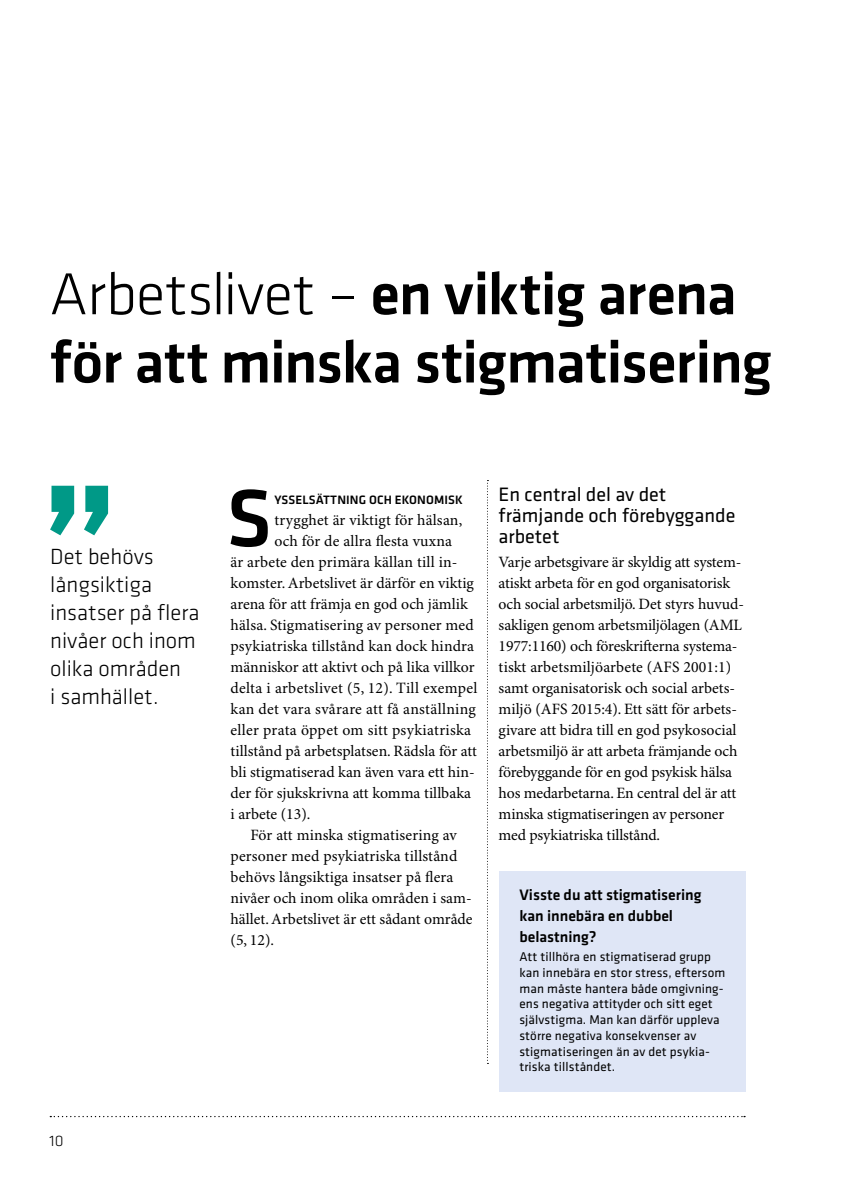
<style>
.page{position:relative;width:844px;height:1191px;background:#fff}
.page>*{position:absolute;margin:0;border:0;box-sizing:border-box;transform-origin:0 0}
.t1{font:700 157.5px "Klavika";color:#009987}
.Anfangbröd{font:500 84px "Klavika";color:#000}
.Rubrik_1{font:500 61.25px/68.2px "Klavika";letter-spacing:-.02em;color:#000}
.t2{font:300 22.75px/28px "Klavika";color:#000}
.Rubrik_2{font:20.12px/21px "Klavika";color:#000}
.Anfangbröd-2{font:15.75px "Minion Pro";letter-spacing:.005em;color:#000}
.Bröd_uin{font:15.75px/21px "Minion Pro";letter-spacing:-.01em;color:#000}
.Bröd_min{font:15.75px/21px "Minion Pro";letter-spacing:.005em;color:#000}
.Rubrik_3{font:500 15.75px/21px "Klavika";color:#000}
.t3{font:300 15.75px "Klavika";color:#000}
.faktaruta{font:13.12px/15.8px "Klavika";letter-spacing:.01em;color:#000}
.Anfangbröd-3{font:500 12.6px "Klavika";letter-spacing:.01em;color:#000}
.s1{font-weight:300}
</style>
<div class="page">
<svg style="left:50px;top:1115px;width:694px;height:2px"></svg>
<svg style="left:487px;top:480px;width:1px;height:584px"></svg>
<div style="left:499px;top:871px;width:246px;height:220px;background:#dfe6f6"></div>
<h1 class="Rubrik_1" style="left:50px;top:258px;width:723px"><span class="s1">Arbetslivet –</span> en viktig arena för att minska stigmatisering</h1>
<h1 class="t1" style="left:42px;top:427px;width:78px">”</h1>
<h3 class="t2" style="left:50px;top:542px;width:151px">Det behövs långsiktiga insatser på flera nivåer och inom olika områden<br>i samhället.</h3>
<p class="t3" style="left:50px;top:1131px;width:15px">10</p>
<p class="Anfangbröd" style="left:226px;top:461px;width:47px">S</p>
<p class="Anfangbröd-3" style="left:274px;top:491px;width:190px">YSSELSÄTTNING OCH EKONOMISK</p>
<p class="Anfangbröd-2" style="left:274px;top:511px;width:189px">trygghet är viktigt för hälsan,</p>
<p class="Anfangbröd-2" style="left:274px;top:532px;width:179px">och för de allra flesta vuxna</p>
<p class="Anfangbröd-2" style="left:230px;top:553px;width:228px">är arbete den primära källan till in-</p>
<p class="Anfangbröd-2" style="left:230px;top:574px;width:245px">komster. Arbetslivet är därför en viktig</p>
<p class="Anfangbröd-2" style="left:230px;top:595px;width:239px">arena för att främja en god och jämlik</p>
<p class="Anfangbröd-2" style="left:230px;top:616px;width:245px">hälsa. Stigmatisering av personer med</p>
<p class="Anfangbröd-2" style="left:230px;top:637px;width:245px">psykiatriska tillstånd kan dock hindra</p>
<p class="Anfangbröd-2" style="left:230px;top:658px;width:245px">människor att aktivt och på lika villkor</p>
<p class="Anfangbröd-2" style="left:230px;top:679px;width:248px">delta i arbetslivet (5, 12). Till exempel</p>
<p class="Anfangbröd-2" style="left:230px;top:700px;width:247px">kan det vara svårare att få anställning</p>
<p class="Anfangbröd-2" style="left:230px;top:721px;width:242px">eller prata öppet om sitt psykiatriska</p>
<p class="Anfangbröd-2" style="left:230px;top:741px;width:248px">tillstånd på arbetsplatsen. Rädsla för att</p>
<p class="Anfangbröd-2" style="left:230px;top:762px;width:245px">bli stigmatiserad kan även vara ett hin-</p>
<p class="Anfangbröd-2" style="left:230px;top:783px;width:242px">der för sjukskrivna att komma tillbaka</p>
<p class="Anfangbröd-2" style="left:230px;top:804px;width:81px">i arbete (13).</p>
<p class="Bröd_min" style="left:230px;top:825px;width:243px;text-indent:20px">För att minska stigmatisering av personer med psykiatriska tillstånd behövs långsiktiga insatser på flera nivåer och inom olika områden i sam&shy;hället. Arbetslivet är ett sådant område (5, 12).</p>
<h2 class="Rubrik_2" style="left:498px;top:483px;width:238px">En central del av det främjande och förebyggande arbetet</h2>
<p class="Bröd_uin" style="left:498px;top:552px;width:247px">Varje arbetsgivare är skyldig att system&shy;atiskt arbeta för en god organisatorisk och social arbetsmiljö. Det styrs huvud&shy;sakligen genom arbetsmiljölagen (AML 1977:1160) och föreskrifterna systema&shy;tiskt arbetsmiljöarbete (AFS 2001:1) samt organisatorisk och social arbets&shy;miljö (AFS 2015:4). Ett sätt för arbets&shy;givare att bidra till en god psykosocial arbetsmiljö är att arbeta främjande och förebyggande för en god psykisk hälsa hos medarbetarna. En central del är att minska stigmatiseringen av personer med psykiatriska tillstånd.</p>
<p class="Rubrik_3" style="left:519px;top:883px;width:183px">Visste du att stigmatisering kan innebära en dubbel belastning?</p>
<p class="faktaruta" style="left:519px;top:948px;width:207px">Att tillhöra en stigmatiserad grupp kan innebära en stor stress, eftersom man måste hantera både omgivning&shy;ens negativa attityder och sitt eget självstigma. Man kan därför uppleva större negativa konsekvenser av stigmatiseringen än av det psykia&shy;triska tillståndet.</p>
</div>
